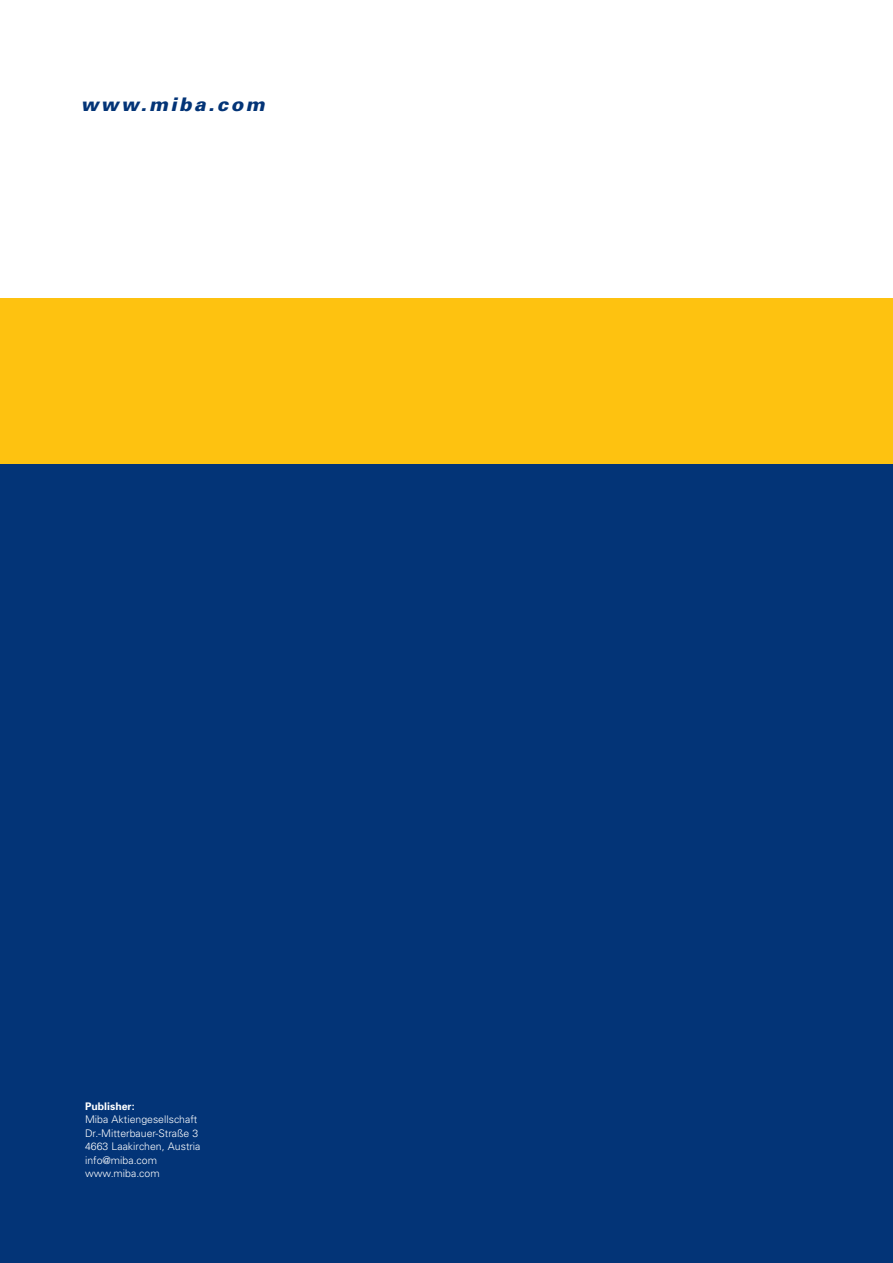
<style>
.page{position:relative;width:893px;height:1263px;background:#fff}
.page>*{position:absolute;margin:0;border:0;box-sizing:border-box;transform-origin:0 0}
.t1{font:italic 900 18.75px "Univers";letter-spacing:.135em;color:#033477}
.t2{font:300 10.5px/13.5px "Univers";color:#fff}
.t3{font:700 10.5px "Univers";color:#fff}
</style>
<div class="page">
<div style="left:0;top:463px;width:893px;height:800px;background:#033477"></div>
<div style="left:0;top:298px;width:893px;height:165px;background:#fec210"></div>
<h1 class="t1" style="left:81px;top:98px;width:185px">www.miba.com</h1>
<p class="t3" style="left:85px;top:1102px;width:51px">Publisher:</p>
<p class="t2" style="left:85px;top:1114px;width:117px">Miba Aktiengesellschaft<br>Dr.-Mitterbauer-Straße 3<br>4663 Laakirchen, Austria info@miba.com www.miba.com</p>
</div>
